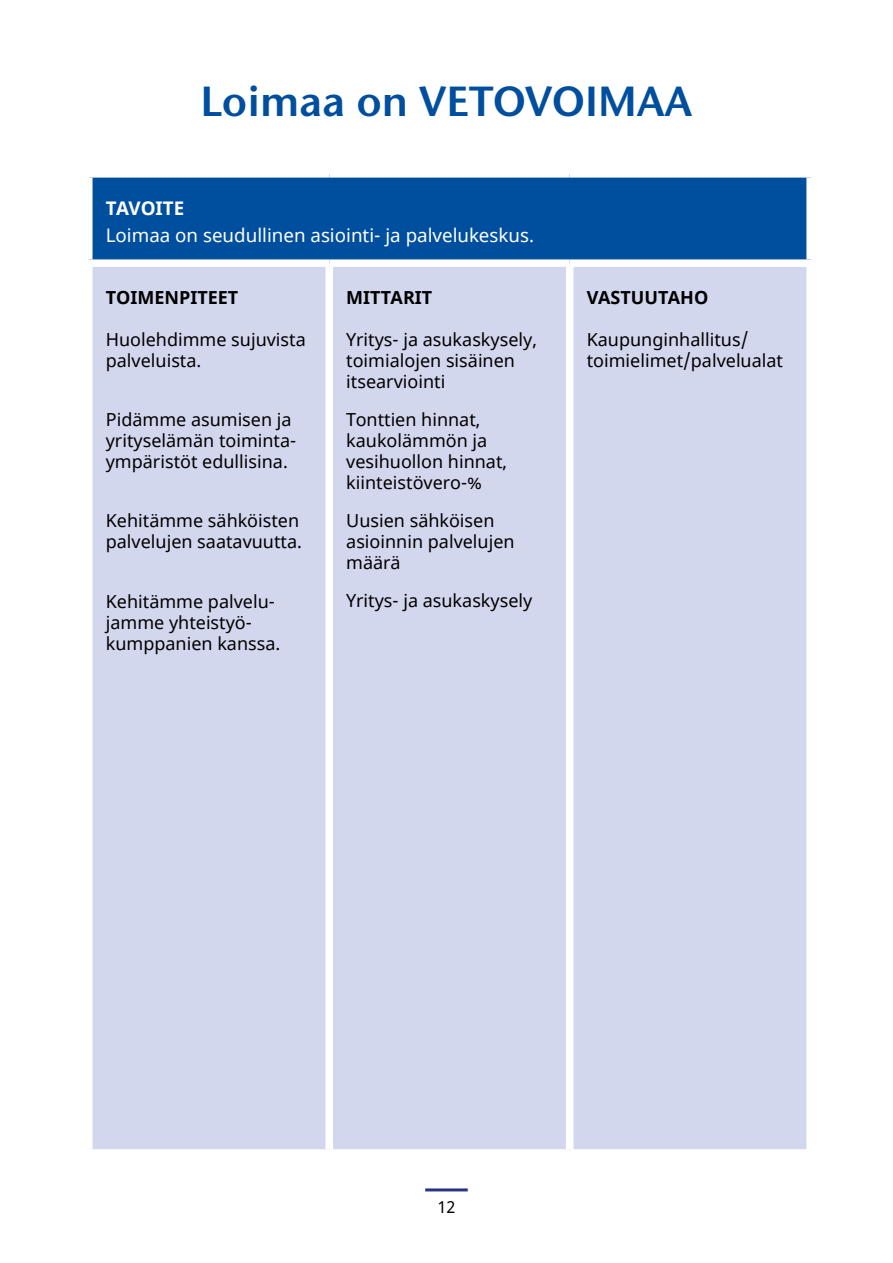
<style>
.page{position:relative;width:893px;height:1263px;background:#fff}
.page>*{position:absolute;margin:0;border:0;box-sizing:border-box;transform-origin:0 0}
.t1{font:600 42px "Stone Sans ITC Std";color:#004f9f}
.t2{font:18.75px "Noto Sans";color:#fff}
.t3{font:700 18.75px "Noto Sans";color:#fff}
.t4{font:18px/21px "Noto Sans";color:#000}
.t5{font:700 18px "Noto Sans";color:#000}
.t6{font:16.5px "Noto Sans";color:#000}
</style>
<div class="page">
<hr style="left:425px;top:1188px;width:43px;height:3px;background:#283583">
<div style="left:89px;top:174px;width:721px;height:89px;background:#004f9f"></div>
<div style="left:93px;top:267px;width:713px;height:882px;background:#d3d7ee"></div>
<div style="left:85px;top:170px;width:244px;height:8px;background:#fff"></div>
<div style="left:85px;top:178px;width:8px;height:81px;background:#fff"></div>
<div style="left:329px;top:170px;width:241px;height:8px;background:#fff"></div>
<div style="left:570px;top:170px;width:244px;height:8px;background:#fff"></div>
<div style="left:806px;top:178px;width:8px;height:81px;background:#fff"></div>
<div style="left:85px;top:259px;width:244px;height:8px;background:#fff"></div>
<div style="left:329px;top:259px;width:241px;height:8px;background:#fff"></div>
<div style="left:325px;top:267px;width:8px;height:882px;background:#fff"></div>
<div style="left:570px;top:259px;width:244px;height:8px;background:#fff"></div>
<div style="left:566px;top:267px;width:7px;height:882px;background:#fff"></div>
<h1 class="t1" style="left:201px;top:75px;width:493px">Loimaa on VETOVOIMAA</h1>
<p class="t3" style="left:106px;top:195px;width:80px">TAVOITE</p>
<p class="t2" style="left:106px;top:222px;width:430px">Loimaa on seudullinen asiointi- ja palvelukeskus.</p>
<p class="t5" style="left:106px;top:284px;width:134px">TOIMENPITEET</p>
<p class="t4" style="left:106px;top:329px;width:201px">Huolehdimme sujuvista palveluista.</p>
<p class="t4" style="left:106px;top:410px;width:192px">Pidämme asumisen ja yrityselämän toiminta&shy;ympäristöt edullisina.</p>
<p class="t4" style="left:106px;top:511px;width:198px">Kehitämme sähköisten palvelujen saatavuutta.</p>
<p class="t4" style="left:106px;top:591px;width:176px">Kehitämme palvelu&shy;jamme yhteistyö&shy;kumppanien kanssa.</p>
<p class="t5" style="left:346px;top:284px;width:88px">MITTARIT</p>
<p class="t4" style="left:346px;top:329px;width:192px">Yritys- ja asukaskysely, toimialojen sisäinen itsearviointi</p>
<p class="t4" style="left:346px;top:409px;width:162px">Tonttien hinnat, kaukolämmön ja vesihuollon hinnat, kiinteistövero-%</p>
<p class="t4" style="left:346px;top:510px;width:170px">Uusien sähköisen asioinnin palvelujen mää rä</p>
<p class="t4" style="left:346px;top:590px;width:188px">Yritys- ja asukaskysely</p>
<p class="t5" style="left:587px;top:285px;width:123px">VASTUUTAHO</p>
<p class="t4" style="left:587px;top:329px;width:198px">Kaupunginhallitus/ toimielimet/palvelualat</p>
<p class="t6" style="left:437px;top:1195px;width:20px">12</p>
</div>
